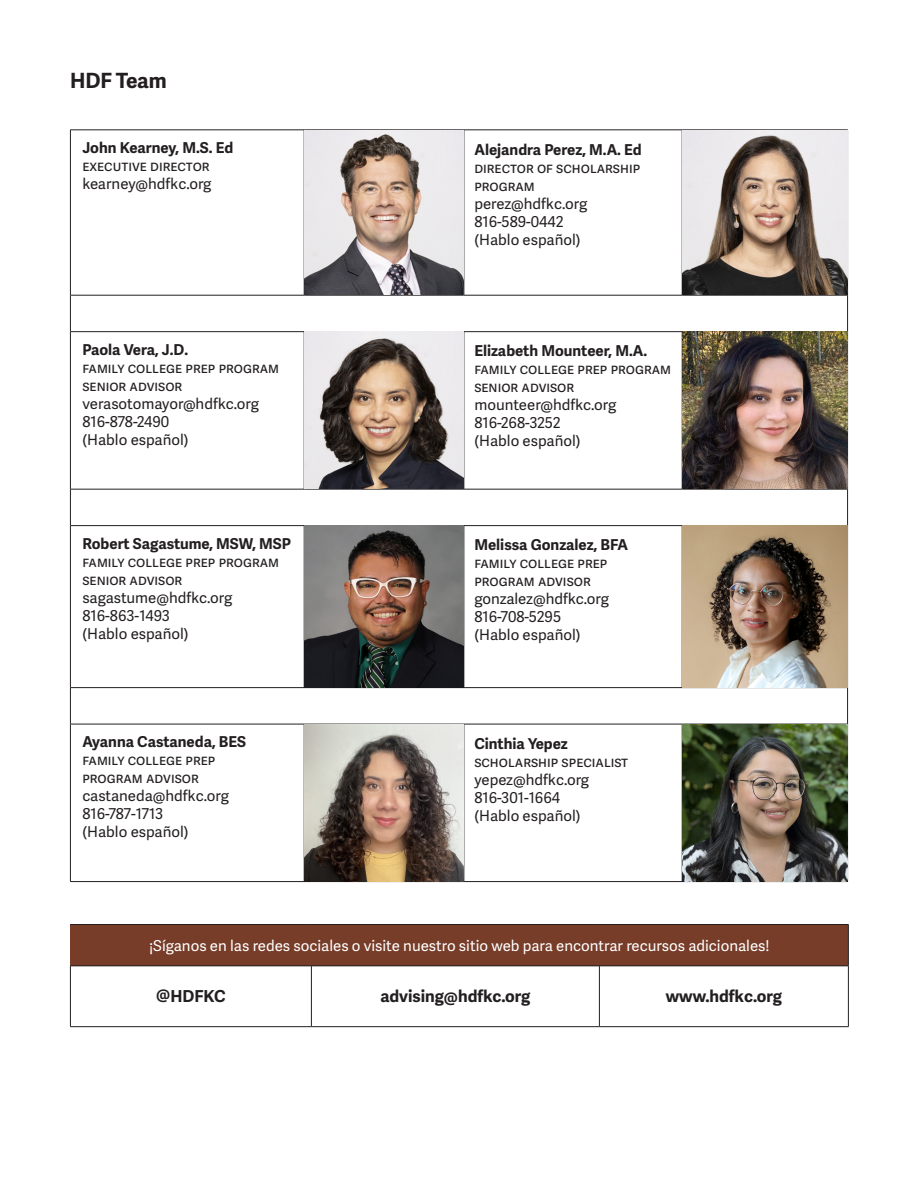
<style>
.page{position:relative;width:918px;height:1188px;background:#fff}
.page>*{position:absolute;margin:0;border:0;box-sizing:border-box;transform-origin:0 0}
.t1{font:700 21px "Adelle Sans";letter-spacing:-.01em;color:#231f20}
.t2{font:700 16.5px "Adelle Sans";color:#231f20}
.t3{font:15px/18px "Adelle Sans";color:#231f20}
.t4{font:700 15px "Adelle Sans";color:#231f20}
.t5{font:15px "Adelle Sans";color:#fff}
</style>
<div class="page">
<div style="left:70px;top:925px;width:778px;height:41px;background:#773d29"></div>
<hr style="left:70px;top:924px;width:241px;height:1px;background:#231f20">
<hr style="left:311px;top:924px;width:288px;height:1px;background:#231f20">
<hr style="left:599px;top:924px;width:250px;height:1px;background:#231f20">
<hr style="left:848px;top:925px;width:1px;height:41px;background:#231f20">
<hr style="left:70px;top:966px;width:241px;height:1px;background:#231f20">
<hr style="left:70px;top:966px;width:1px;height:60px;background:#231f20">
<hr style="left:311px;top:966px;width:288px;height:1px;background:#231f20">
<hr style="left:311px;top:966px;width:1px;height:60px;background:#231f20">
<hr style="left:599px;top:966px;width:250px;height:1px;background:#231f20">
<hr style="left:599px;top:966px;width:1px;height:60px;background:#231f20">
<hr style="left:848px;top:966px;width:1px;height:60px;background:#231f20">
<hr style="left:70px;top:1026px;width:241px;height:1px;background:#231f20">
<hr style="left:311px;top:1026px;width:288px;height:1px;background:#231f20">
<hr style="left:599px;top:1026px;width:250px;height:1px;background:#231f20">
<hr style="left:70px;top:130px;width:234px;height:1px;background:#231f20">
<hr style="left:70px;top:130px;width:1px;height:165px;background:#231f20">
<hr style="left:304px;top:130px;width:160px;height:1px;background:#231f20">
<hr style="left:464px;top:130px;width:218px;height:1px;background:#231f20">
<hr style="left:464px;top:130px;width:1px;height:165px;background:#231f20">
<hr style="left:847px;top:130px;width:1px;height:165px;background:#231f20">
<hr style="left:70px;top:295px;width:234px;height:1px;background:#231f20">
<hr style="left:70px;top:295px;width:1px;height:36px;background:#231f20">
<hr style="left:304px;top:295px;width:160px;height:1px;background:#231f20">
<hr style="left:464px;top:295px;width:218px;height:1px;background:#231f20">
<hr style="left:682px;top:295px;width:166px;height:1px;background:#231f20">
<hr style="left:847px;top:295px;width:1px;height:36px;background:#231f20">
<hr style="left:70px;top:331px;width:234px;height:1px;background:#231f20">
<hr style="left:70px;top:332px;width:1px;height:157px;background:#231f20">
<hr style="left:304px;top:331px;width:160px;height:1px;background:#231f20">
<hr style="left:464px;top:331px;width:218px;height:1px;background:#231f20">
<hr style="left:464px;top:332px;width:1px;height:157px;background:#231f20">
<hr style="left:682px;top:331px;width:166px;height:1px;background:#231f20">
<hr style="left:847px;top:332px;width:1px;height:157px;background:#231f20">
<hr style="left:70px;top:489px;width:234px;height:1px;background:#231f20">
<hr style="left:70px;top:489px;width:1px;height:36px;background:#231f20">
<hr style="left:304px;top:489px;width:160px;height:1px;background:#231f20">
<hr style="left:464px;top:489px;width:218px;height:1px;background:#231f20">
<hr style="left:682px;top:489px;width:166px;height:1px;background:#231f20">
<hr style="left:847px;top:489px;width:1px;height:36px;background:#231f20">
<hr style="left:70px;top:525px;width:234px;height:1px;background:#231f20">
<hr style="left:70px;top:526px;width:1px;height:161px;background:#231f20">
<hr style="left:304px;top:525px;width:160px;height:1px;background:#231f20">
<hr style="left:464px;top:525px;width:218px;height:1px;background:#231f20">
<hr style="left:464px;top:526px;width:1px;height:161px;background:#231f20">
<hr style="left:682px;top:525px;width:166px;height:1px;background:#231f20">
<hr style="left:847px;top:526px;width:1px;height:161px;background:#231f20">
<hr style="left:70px;top:687px;width:234px;height:1px;background:#231f20">
<hr style="left:70px;top:688px;width:1px;height:36px;background:#231f20">
<hr style="left:304px;top:687px;width:160px;height:1px;background:#231f20">
<hr style="left:464px;top:687px;width:218px;height:1px;background:#231f20">
<hr style="left:682px;top:687px;width:166px;height:1px;background:#231f20">
<hr style="left:847px;top:688px;width:1px;height:36px;background:#231f20">
<hr style="left:70px;top:724px;width:234px;height:1px;background:#231f20">
<hr style="left:70px;top:724px;width:1px;height:157px;background:#231f20">
<hr style="left:464px;top:724px;width:218px;height:1px;background:#231f20">
<hr style="left:464px;top:724px;width:1px;height:157px;background:#231f20">
<hr style="left:682px;top:724px;width:1px;height:157px;background:#231f20">
<hr style="left:847px;top:724px;width:1px;height:157px;background:#231f20">
<hr style="left:70px;top:881px;width:234px;height:1px;background:#231f20">
<hr style="left:304px;top:881px;width:160px;height:1px;background:#231f20">
<hr style="left:464px;top:881px;width:218px;height:1px;background:#231f20">
<hr style="left:682px;top:881px;width:166px;height:1px;background:#231f20">
<img style="left:304px;top:131px;width:160px;height:164px">
<img style="left:682px;top:130px;width:165px;height:165px">
<img style="left:304px;top:332px;width:160px;height:157px">
<img style="left:682px;top:332px;width:165px;height:157px">
<img style="left:304px;top:526px;width:160px;height:161px">
<img style="left:682px;top:526px;width:165px;height:161px">
<img style="left:304px;top:724px;width:160px;height:157px">
<img style="left:683px;top:724px;width:164px;height:157px">
<p class="t1" style="left:70px;top:68px;width:98px">HDF Team</p>
<p class="t4" style="left:82px;top:139px;width:152px">John Kearney, M.S. Ed</p>
<p class="t3" style="left:82px;top:157px;width:129px">executive director</p>
<p class="t3" style="left:82px;top:175px;width:131px">kearney@hdfkc.org</p>
<p class="t4" style="left:82px;top:341px;width:107px">Paola Vera, J.D.</p>
<p class="t3" style="left:82px;top:359px;width:198px">family college prep program senior advisor</p>
<p class="t3" style="left:82px;top:395px;width:178px">verasotomayor@hdfkc.org</p>
<p class="t3" style="left:82px;top:413px;width:88px">816-878-2490</p>
<p class="t3" style="left:82px;top:431px;width:108px">(Hablo español)</p>
<p class="t4" style="left:82px;top:535px;width:210px">Robert Sagastume, MSW, MSP</p>
<p class="t3" style="left:82px;top:553px;width:198px">family college prep program senior advisor</p>
<p class="t3" style="left:82px;top:589px;width:151px">sagastume@hdfkc.org</p>
<p class="t3" style="left:82px;top:607px;width:89px">816-863-1493</p>
<p class="t3" style="left:82px;top:625px;width:108px">(Hablo español)</p>
<p class="t4" style="left:82px;top:733px;width:165px">Ayanna Castaneda, BES</p>
<p class="t3" style="left:82px;top:752px;width:135px">family college prep program advisor</p>
<p class="t3" style="left:82px;top:788px;width:148px">castaneda@hdfkc.org</p>
<p class="t3" style="left:82px;top:806px;width:82px">816-787-1713</p>
<p class="t3" style="left:82px;top:824px;width:108px">(Hablo español)</p>
<p class="t4" style="left:474px;top:140px;width:169px">Alejandra Perez, M.A. Ed</p>
<p class="t3" style="left:474px;top:159px;width:167px">director of scholarship program</p>
<p class="t3" style="left:474px;top:195px;width:114px">perez@hdfkc.org</p>
<p class="t3" style="left:474px;top:213px;width:91px">816-589-0442</p>
<p class="t3" style="left:474px;top:231px;width:108px">(Hablo español)</p>
<p class="t4" style="left:474px;top:342px;width:174px">Elizabeth Mounteer, M.A.</p>
<p class="t3" style="left:474px;top:361px;width:198px">family college prep program senior advisor</p>
<p class="t3" style="left:474px;top:397px;width:144px">mounteer@hdfkc.org</p>
<p class="t3" style="left:474px;top:415px;width:88px">816-268-3252</p>
<p class="t3" style="left:474px;top:433px;width:108px">(Hablo español)</p>
<p class="t4" style="left:474px;top:536px;width:155px">Melissa Gonzalez, BFA</p>
<p class="t3" style="left:474px;top:555px;width:135px">family college prep program advisor</p>
<p class="t3" style="left:474px;top:591px;width:136px">gonzalez@hdfkc.org</p>
<p class="t3" style="left:474px;top:609px;width:88px">816-708-5295</p>
<p class="t3" style="left:474px;top:627px;width:108px">(Hablo español)</p>
<p class="t4" style="left:474px;top:735px;width:95px">Cinthia Yepez</p>
<p class="t3" style="left:474px;top:753px;width:155px">scholarship specialist</p>
<p class="t3" style="left:474px;top:771px;width:116px">yepez@hdfkc.org</p>
<p class="t3" style="left:474px;top:789px;width:87px">816-301-1664</p>
<p class="t3" style="left:474px;top:807px;width:108px">(Hablo español)</p>
<p class="t5" style="left:149px;top:937px;width:622px">¡Síganos en las redes sociales o visite nuestro sitio web para encontrar recursos adicionales!</p>
<p class="t2" style="left:156px;top:987px;width:71px">@HDFKC</p>
<p class="t2" style="left:380px;top:987px;width:152px">advising@hdfkc.org</p>
<p class="t2" style="left:666px;top:987px;width:118px">www.hdfkc.org</p>
</div>
